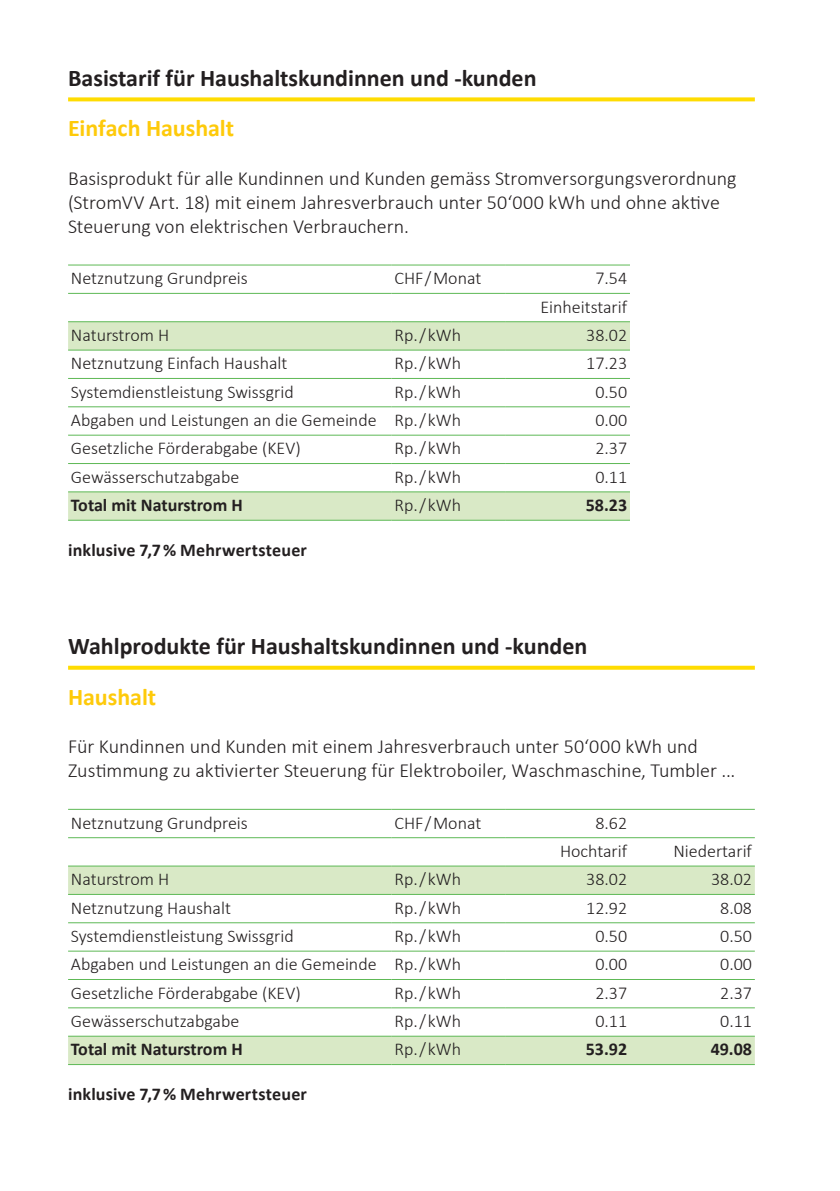
<style>
.page{position:relative;width:840px;height:1191px;background:#fff}
.page>*{position:absolute;margin:0;border:0;box-sizing:border-box;transform-origin:0 0}
.t1{font:700 24px "Calibri";color:#231f20}
.t2{font:700 24px "Calibri";color:#feca0a}
.t3{font:300 20px/24px "Calibri";color:#231f20}
.t4{font:300 18px/28.4px "Calibri";color:#231f20;text-align:right}
.t5{font:700 18px "Calibri";letter-spacing:.005em;color:#231f20}
</style>
<div class="page">
<svg style="left:68px;top:97px;width:686px;height:4px;background:#ffdf1a"></svg>
<svg style="left:68px;top:665px;width:686px;height:4px;background:#ffe22f"></svg>
<svg style="left:68px;top:322px;width:561px;height:198px"></svg>
<hr style="left:68px;top:520px;width:323px;height:1px;background:#5eb956">
<hr style="left:391px;top:520px;width:114px;height:1px;background:#5eb956">
<hr style="left:505px;top:520px;width:124px;height:1px;background:#5eb956">
<hr style="left:68px;top:264px;width:323px;height:1px;background:#5eb956">
<hr style="left:391px;top:264px;width:114px;height:1px;background:#5eb956">
<hr style="left:505px;top:264px;width:124px;height:1px;background:#5eb956">
<hr style="left:68px;top:293px;width:323px;height:1px;background:#5eb956">
<hr style="left:391px;top:293px;width:114px;height:1px;background:#5eb956">
<hr style="left:505px;top:293px;width:124px;height:1px;background:#5eb956">
<hr style="left:68px;top:321px;width:323px;height:1px;background:#5eb956">
<hr style="left:391px;top:321px;width:114px;height:1px;background:#5eb956">
<hr style="left:505px;top:321px;width:124px;height:1px;background:#5eb956">
<hr style="left:68px;top:349px;width:323px;height:1px;background:#5eb956">
<hr style="left:391px;top:349px;width:114px;height:1px;background:#5eb956">
<hr style="left:505px;top:349px;width:124px;height:1px;background:#5eb956">
<hr style="left:68px;top:378px;width:323px;height:1px;background:#5eb956">
<hr style="left:391px;top:378px;width:114px;height:1px;background:#5eb956">
<hr style="left:505px;top:378px;width:124px;height:1px;background:#5eb956">
<hr style="left:68px;top:406px;width:323px;height:1px;background:#5eb956">
<hr style="left:391px;top:406px;width:114px;height:1px;background:#5eb956">
<hr style="left:505px;top:406px;width:124px;height:1px;background:#5eb956">
<hr style="left:68px;top:435px;width:323px;height:1px;background:#5eb956">
<hr style="left:391px;top:435px;width:114px;height:1px;background:#5eb956">
<hr style="left:505px;top:435px;width:124px;height:1px;background:#5eb956">
<hr style="left:68px;top:463px;width:323px;height:1px;background:#5eb956">
<hr style="left:391px;top:463px;width:114px;height:1px;background:#5eb956">
<hr style="left:505px;top:463px;width:124px;height:1px;background:#5eb956">
<hr style="left:68px;top:491px;width:323px;height:1px;background:#5eb956">
<hr style="left:391px;top:491px;width:114px;height:1px;background:#5eb956">
<hr style="left:505px;top:491px;width:124px;height:1px;background:#5eb956">
<svg style="left:68px;top:866px;width:686px;height:198px"></svg>
<hr style="left:68px;top:1064px;width:323px;height:1px;background:#5eb956">
<hr style="left:391px;top:1064px;width:114px;height:1px;background:#5eb956">
<hr style="left:505px;top:1064px;width:124px;height:1px;background:#5eb956">
<hr style="left:629px;top:1064px;width:125px;height:1px;background:#5eb956">
<hr style="left:68px;top:809px;width:323px;height:1px;background:#5eb956">
<hr style="left:391px;top:809px;width:114px;height:1px;background:#5eb956">
<hr style="left:505px;top:809px;width:124px;height:1px;background:#5eb956">
<hr style="left:629px;top:809px;width:125px;height:1px;background:#5eb956">
<hr style="left:68px;top:837px;width:323px;height:1px;background:#5eb956">
<hr style="left:391px;top:837px;width:114px;height:1px;background:#5eb956">
<hr style="left:505px;top:837px;width:124px;height:1px;background:#5eb956">
<hr style="left:629px;top:837px;width:125px;height:1px;background:#5eb956">
<hr style="left:68px;top:865px;width:323px;height:1px;background:#5eb956">
<hr style="left:391px;top:865px;width:114px;height:1px;background:#5eb956">
<hr style="left:505px;top:865px;width:124px;height:1px;background:#5eb956">
<hr style="left:629px;top:865px;width:125px;height:1px;background:#5eb956">
<hr style="left:68px;top:894px;width:323px;height:1px;background:#5eb956">
<hr style="left:391px;top:894px;width:114px;height:1px;background:#5eb956">
<hr style="left:505px;top:894px;width:124px;height:1px;background:#5eb956">
<hr style="left:629px;top:894px;width:125px;height:1px;background:#5eb956">
<hr style="left:68px;top:922px;width:323px;height:1px;background:#5eb956">
<hr style="left:391px;top:922px;width:114px;height:1px;background:#5eb956">
<hr style="left:505px;top:922px;width:124px;height:1px;background:#5eb956">
<hr style="left:629px;top:922px;width:125px;height:1px;background:#5eb956">
<hr style="left:68px;top:950px;width:323px;height:1px;background:#5eb956">
<hr style="left:391px;top:950px;width:114px;height:1px;background:#5eb956">
<hr style="left:505px;top:950px;width:124px;height:1px;background:#5eb956">
<hr style="left:629px;top:950px;width:125px;height:1px;background:#5eb956">
<hr style="left:68px;top:979px;width:323px;height:1px;background:#5eb956">
<hr style="left:391px;top:979px;width:114px;height:1px;background:#5eb956">
<hr style="left:505px;top:979px;width:124px;height:1px;background:#5eb956">
<hr style="left:629px;top:979px;width:125px;height:1px;background:#5eb956">
<hr style="left:68px;top:1007px;width:323px;height:1px;background:#5eb956">
<hr style="left:391px;top:1007px;width:114px;height:1px;background:#5eb956">
<hr style="left:505px;top:1007px;width:124px;height:1px;background:#5eb956">
<hr style="left:629px;top:1007px;width:125px;height:1px;background:#5eb956">
<hr style="left:68px;top:1035px;width:323px;height:1px;background:#5eb956">
<hr style="left:391px;top:1035px;width:114px;height:1px;background:#5eb956">
<hr style="left:505px;top:1035px;width:124px;height:1px;background:#5eb956">
<hr style="left:629px;top:1035px;width:125px;height:1px;background:#5eb956">
<h1 class="t1" style="left:68px;top:61px;width:470px">Basistarif für Haushaltskundinnen und -kunden</h1>
<h1 class="t2" style="left:68px;top:111px;width:167px">Einfach Haushalt</h1>
<p class="t3" style="left:68px;top:166px;width:669px">Basisprodukt für alle Kundinnen und Kunden gemäss Stromversorgungsverordnung (StromVV Art. 18) mit einem Jahresverbrauch unter 50‘000 kWh und ohne aktive<br>Steuerung von elektrischen Verbrauchern.</p>
<p class="t4" style="left:71px;top:264px;width:178px">Netznutzung Grundpreis</p>
<p class="t4" style="left:394px;top:264px;width:88px">CHF/Monat</p>
<p class="t4" style="left:540px;top:264px;width:88px">7.54<br>Einheitstarif</p>
<p class="t4" style="left:71px;top:320px;width:100px">Naturstrom H</p>
<p class="t4" style="left:394px;top:320px;width:68px">Rp./kWh</p>
<p class="t4" style="left:586px;top:320px;width:42px">38.02</p>
<p class="t4" style="left:71px;top:349px;width:218px">Netznutzung Einfach Haushalt</p>
<p class="t4" style="left:394px;top:349px;width:68px">Rp./kWh</p>
<p class="t4" style="left:586px;top:349px;width:42px">17.23</p>
<p class="t4" style="left:71px;top:377px;width:224px">Systemdienstleistung Swissgrid</p>
<p class="t4" style="left:394px;top:377px;width:68px">Rp./kWh</p>
<p class="t4" style="left:595px;top:377px;width:33px">0.50</p>
<p class="t4" style="left:71px;top:406px;width:391px">Abgaben und Leistungen an die Gemeinde Rp./kWh</p>
<p class="t4" style="left:595px;top:406px;width:33px">0.00</p>
<p class="t4" style="left:71px;top:434px;width:231px">Gesetzliche Förderabgabe (KEV)</p>
<p class="t4" style="left:394px;top:434px;width:68px">Rp./kWh</p>
<p class="t4" style="left:595px;top:434px;width:33px">2.37</p>
<p class="t4" style="left:71px;top:462px;width:170px">Gewässerschutzabgabe</p>
<p class="t4" style="left:394px;top:462px;width:68px">Rp./kWh</p>
<p class="t4" style="left:595px;top:462px;width:33px">0.11</p>
<p class="t5" style="left:71px;top:492px;width:173px">Total mit Naturstrom H</p>
<p class="t4" style="left:394px;top:491px;width:68px">Rp./kWh</p>
<p class="t5" style="left:585px;top:492px;width:43px">58.23</p>
<p class="t5" style="left:68px;top:537px;width:240px">inklusive 7,7% Mehrwertsteuer</p>
<h1 class="t1" style="left:68px;top:629px;width:520px">Wahlprodukte für Haushaltskundinnen und -kunden</h1>
<h1 class="t2" style="left:68px;top:680px;width:90px">Haushalt</h1>
<p class="t3" style="left:68px;top:734px;width:668px">Für Kundinnen und Kunden mit einem Jahresverbrauch unter 50‘000 kWh und<br>Zustimmung zu aktivierter Steuerung für Elektroboiler, Waschmaschine, Tumbler ...</p>
<p class="t4" style="left:71px;top:808px;width:178px">Netznutzung Grundpreis</p>
<p class="t4" style="left:394px;top:808px;width:88px">CHF/Monat</p>
<p class="t4" style="left:559px;top:808px;width:69px">8.62<br>Hochtarif</p>
<p class="t4" style="left:673px;top:836px;width:80px">Niedertarif</p>
<p class="t4" style="left:71px;top:865px;width:100px">Naturstrom H</p>
<p class="t4" style="left:394px;top:865px;width:68px">Rp./kWh</p>
<p class="t4" style="left:586px;top:865px;width:42px">38.02</p>
<p class="t4" style="left:710px;top:865px;width:42px">38.02</p>
<p class="t4" style="left:71px;top:893px;width:161px">Netznutzung Haushalt</p>
<p class="t4" style="left:394px;top:893px;width:68px">Rp./kWh</p>
<p class="t4" style="left:586px;top:893px;width:42px">12.92</p>
<p class="t4" style="left:719px;top:893px;width:33px">8.08</p>
<p class="t4" style="left:71px;top:921px;width:224px">Systemdienstleistung Swissgrid</p>
<p class="t4" style="left:394px;top:921px;width:68px">Rp./kWh</p>
<p class="t4" style="left:595px;top:921px;width:33px">0.50</p>
<p class="t4" style="left:719px;top:921px;width:33px">0.50</p>
<p class="t4" style="left:71px;top:950px;width:391px">Abgaben und Leistungen an die Gemeinde Rp./kWh</p>
<p class="t4" style="left:595px;top:950px;width:33px">0.00</p>
<p class="t4" style="left:719px;top:950px;width:33px">0.00</p>
<p class="t4" style="left:71px;top:978px;width:231px">Gesetzliche Förderabgabe (KEV)</p>
<p class="t4" style="left:394px;top:978px;width:68px">Rp./kWh</p>
<p class="t4" style="left:595px;top:978px;width:33px">2.37</p>
<p class="t4" style="left:719px;top:978px;width:33px">2.37</p>
<p class="t4" style="left:71px;top:1006px;width:170px">Gewässerschutzabgabe</p>
<p class="t4" style="left:394px;top:1006px;width:68px">Rp./kWh</p>
<p class="t4" style="left:595px;top:1006px;width:33px">0.11</p>
<p class="t4" style="left:719px;top:1006px;width:33px">0.11</p>
<p class="t5" style="left:71px;top:1036px;width:173px">Total mit Naturstrom H</p>
<p class="t4" style="left:394px;top:1035px;width:68px">Rp./kWh</p>
<p class="t5" style="left:585px;top:1036px;width:43px">53.92</p>
<p class="t5" style="left:710px;top:1036px;width:43px">49.08</p>
<p class="t5" style="left:68px;top:1081px;width:240px">inklusive 7,7% Mehrwertsteuer</p>
</div>
